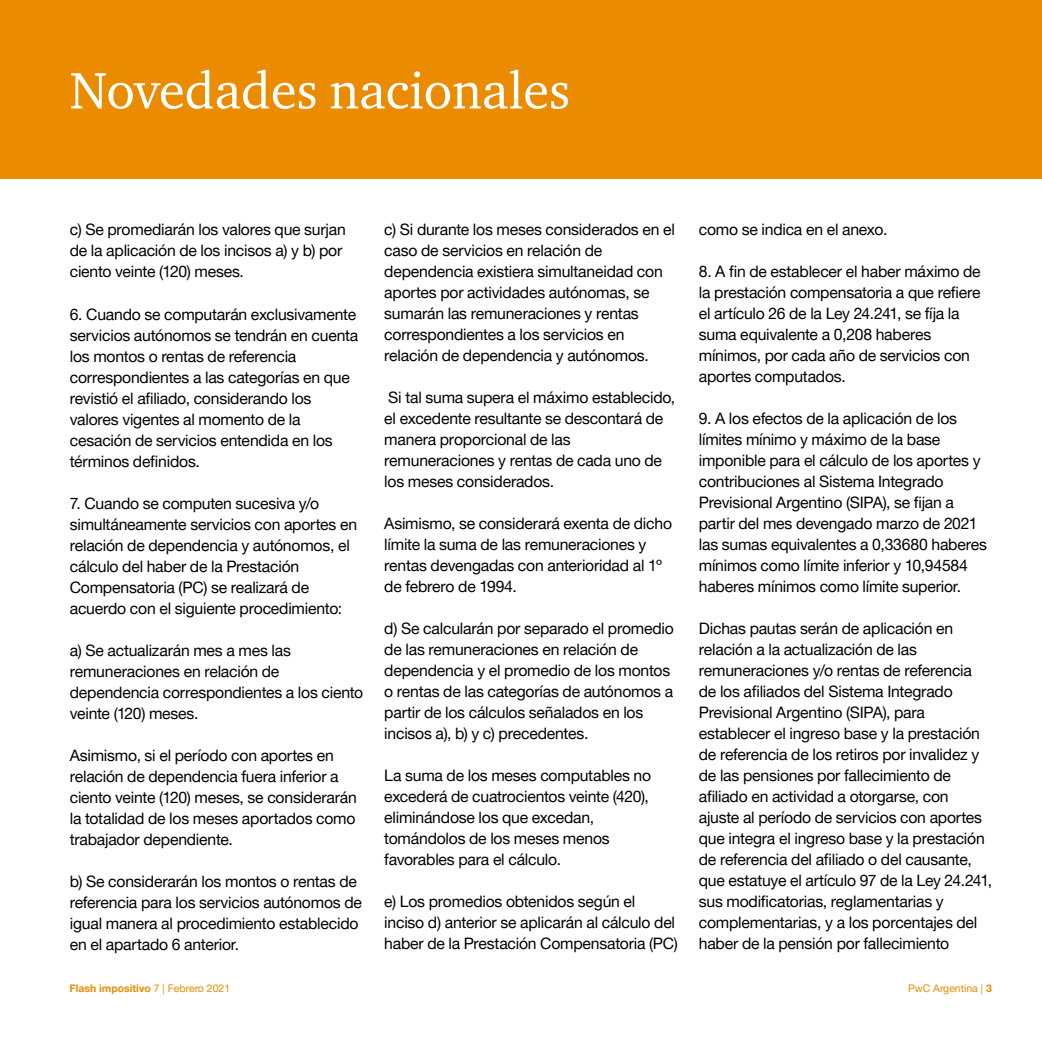
<style>
.page{position:relative;width:1042px;height:1042px;background:#fff}
.page>*{position:absolute;margin:0;border:0;box-sizing:border-box;transform-origin:0 0}
.t1{font:52.5px "ITC Charter Com";color:#fff}
.t2{font:15.75px/21px "Helvetica Neue LT Pro";letter-spacing:-.015em;color:#000}
.t3{font:700 10.5px "Helvetica Neue LT Pro";color:#eb8c00}
.t4{font:10.5px "Helvetica Neue LT Pro";color:#eb8c00}
.s1{font-weight:400}
.s2{font-weight:700}
</style>
<div class="page">
<div style="left:0;top:0;width:1042px;height:179px;background:#eb8c00"></div>
<h1 class="t1" style="left:70px;top:58px;width:502px">Novedades nacionales</h1>
<p class="t2" style="left:70px;top:219px;width:278px">c) Se promediarán los valores que surjan de la aplicación de los incisos a) y b) por ciento veinte (120) meses.</p>
<p class="t2" style="left:70px;top:303px;width:290px">6. Cuando se computarán exclusivamente servicios autónomos se tendrán en cuenta los montos o rentas de referencia correspondientes a las categorías en que revistió el afiliado, considerando los valores vigentes al momento de la cesación de servicios entendida en los términos definidos.</p>
<p class="t2" style="left:70px;top:492px;width:289px">7. Cuando se computen sucesiva y/o simultáneamente servicios con aportes en relación de dependencia y autónomos, el cálculo del haber de la Prestación Compensatoria (PC) se realizará de acuerdo con el siguiente procedimiento:</p>
<p class="t2" style="left:70px;top:639px;width:295px">a) Se actualizarán mes a mes las remuneraciones en relación de dependencia correspondientes a los ciento veinte (120) meses.</p>
<p class="t2" style="left:70px;top:744px;width:289px">Asimismo, si el período con aportes en relación de dependencia fuera inferior a ciento veinte (120) meses, se considerarán la totalidad de los meses aportados como trabajador dependiente.</p>
<p class="t2" style="left:70px;top:870px;width:294px">b) Se considerarán los montos o rentas de referencia para los servicios autónomos de igual manera al procedimiento establecido en el apartado 6 anterior.</p>
<p class="t2" style="left:384px;top:219px;width:292px">c) Si durante los meses considerados en el caso de servicios en relación de dependencia existiera simultaneidad con aportes por actividades autónomas, se sumarán las remuneraciones y rentas correspondientes a los servicios en relación de dependencia y autónomos.</p>
<p class="t2" style="left:384px;top:387px;width:292px">Si tal suma supera el máximo establecido, el excedente resultante se descontará de manera proporcional de las remuneraciones y rentas de cada uno de los meses considerados.</p>
<p class="t2" style="left:384px;top:513px;width:289px">Asimismo, se considerará exenta de dicho límite la suma de las remuneraciones y rentas devengadas con anterioridad al 1º de febrero de 1994.</p>
<p class="t2" style="left:384px;top:618px;width:291px">d) Se calcularán por separado el promedio de las remuneraciones en relación de dependencia y el promedio de los montos o rentas de las categorías de autónomos a partir de los cálculos señalados en los incisos a), b) y c) precedentes.</p>
<p class="t2" style="left:384px;top:765px;width:268px">La suma de los meses computables no excederá de cuatrocientos veinte (420), eliminándose los que excedan, tomándolos de los meses menos favorables para el cálculo.</p>
<p class="t2" style="left:384px;top:891px;width:295px">e) Los promedios obtenidos según el inciso d) anterior se aplicarán al cálculo del haber de la Prestación Compensatoria (PC)</p>
<p class="t2" style="left:699px;top:219px;width:190px">como se indica en el anexo.</p>
<p class="t2" style="left:699px;top:261px;width:283px">8. A fin de establecer el haber máximo de la prestación compensatoria a que refiere el artículo 26 de la Ley 24.241, se fíja la suma equivalente a 0,208 haberes mínimos, por cada año de servicios con aportes computados.</p>
<p class="t2" style="left:699px;top:408px;width:290px">9. A los efectos de la aplicación de los límites mínimo y máximo de la base imponible para el cálculo de los aportes y contribuciones al Sistema Integrado Previsional Argentino (SIPA), se fijan a partir del mes devengado marzo de 2021 las sumas equivalentes a 0,33680 haberes mínimos como límite inferior y 10,94584 haberes mínimos como límite superior.</p>
<p class="t2" style="left:699px;top:618px;width:295px">Dichas pautas serán de aplicación en relación a la actualización de las remuneraciones y/o rentas de referencia de los afiliados del Sistema Integrado Previsional Argentino (SIPA), para establecer el ingreso base y la prestación de referencia de los retiros por invalidez y de las pensiones por fallecimiento de afiliado en actividad a otorgarse, con ajuste al período de servicios con aportes que integra el ingreso base y la prestación de referencia del afiliado o del causante, que estatuye el artículo 97 de la Ley 24.241, sus modificatorias, reglamentarias y complementarias, y a los porcentajes del haber de la pensión por fallecimiento</p>
<p class="t3" style="left:69px;top:982px;width:162px">Flash impositivo <span class="s1">7 | Febrero 2021</span></p>
<p class="t4" style="left:908px;top:982px;width:85px">PwC Argentina | <span class="s2">3</span></p>
</div>
